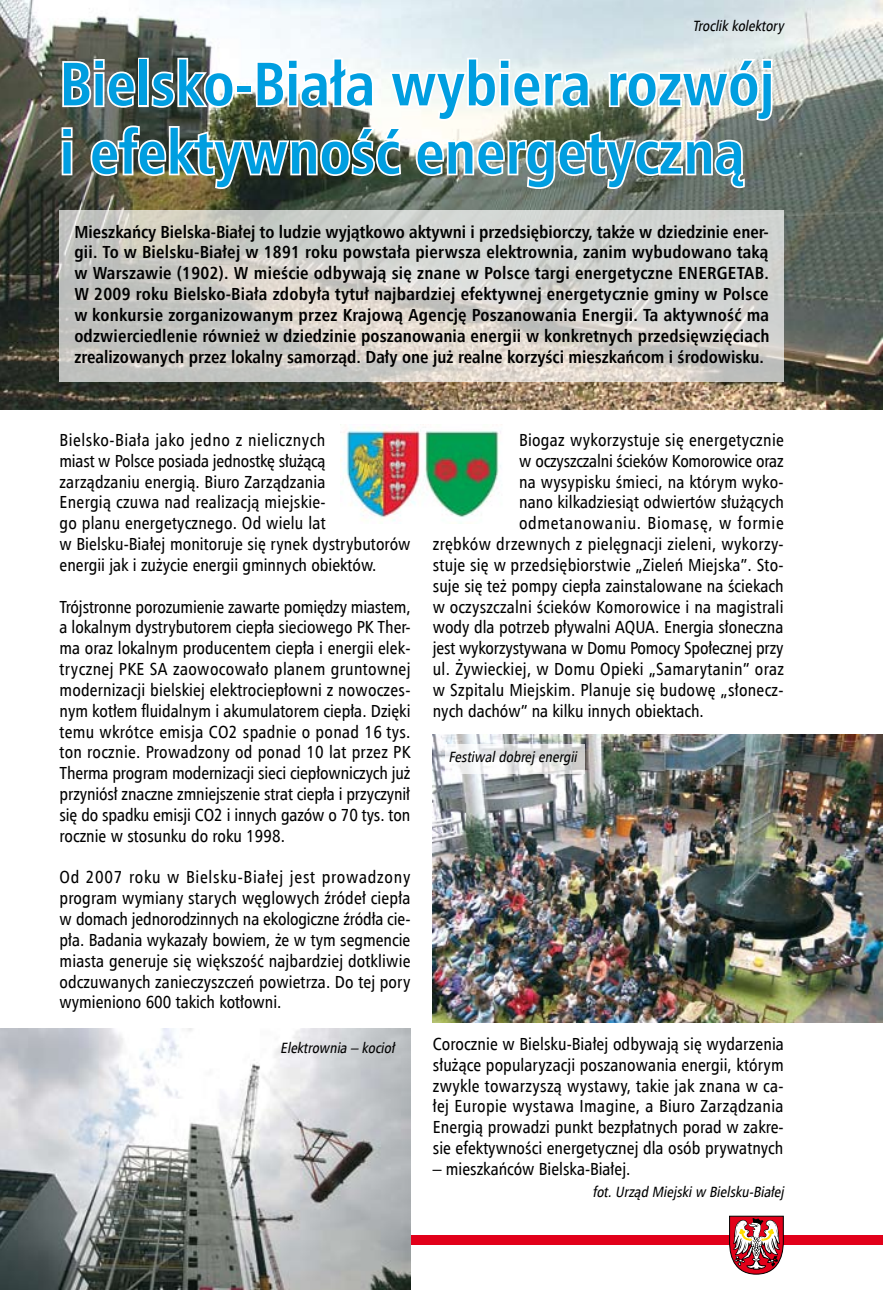
<style>
.page{position:relative;width:883px;height:1290px;background:#fff}
.page>*{position:absolute;margin:0;border:0;box-sizing:border-box;transform-origin:0 0}
.t1{font:700 61.25px/68.2px "Humnst 777 Cn EU";color:#009ee0}
.t2{font:17.5px/20.8px "Humnst 777 Cn EU";letter-spacing:.005em;color:#000;text-align:justify}
.t3{font:700 17.5px/20.8px "Humnst 777 Cn EU";color:#000;text-align:justify}
.t4{font:17.5px "Humnst 777 Cn EU";letter-spacing:.04em;color:#000}
.t5{font:italic 14.88px "Humnst 777 Cn EU";color:#000}
</style>
<div class="page">
<div style="left:0;top:1235px;width:883px;height:10px;background:#e2001a"></div>
<svg style="left:729px;top:1215px;width:55px;height:60px"></svg>
<img style="left:0;top:0;width:883px;height:410px">
<img style="left:60px;top:56px;width:715px;height:135px">
<svg style="left:60px;top:210px;width:724px;height:172px;background:#d0cfca"></svg>
<img style="left:0;top:1028px;width:411px;height:262px">
<img style="left:340px;top:427px;width:161px;height:96px">
<img style="left:433px;top:734px;width:450px;height:288px">
<svg style="left:445px;top:744px;width:140px;height:29px"></svg>
<p class="t5" style="left:693px;top:17px;width:96px">Troclik kolektory</p>
<h1 class="t1" style="left:60px;top:50px;width:717px">Bielsko-Biała wybiera rozwój i efektywność energetyczną</h1>
<p class="t3" style="left:74px;top:221px;width:697px">Mieszkańcy Bielska-Białej to ludzie wyjątkowo aktywni i przedsiębiorczy, także w dziedzinie ener&shy;gii. To w Bielsku-Białej w 1891 roku powstała pierwsza elektrownia, zanim wybudowano taką w Warszawie (1902). W mieście odbywają się znane w Polsce targi energetyczne ENERGETAB.<br>W 2009 roku Bielsko-Biała zdobyła tytuł najbardziej efektywnej energetycznie gminy w Polsce w konkursie zorganizowanym przez Krajową Agencję Poszanowania Energii. Ta aktywność ma odzwierciedlenie również w dziedzinie poszanowania energii w konkretnych przedsięwzięciach zrealizowanych przez lokalny samorząd. Dały one już realne korzyści mieszkańcom i środowisku.</p>
<p class="t2" style="left:60px;top:429px;width:353px;text-align:left">Bielsko-Biała jako jedno z nielicznych<br>miast w Polsce posiada jednostkę służącą<br>zarządzaniu energią. Biuro Zarządzania<br>Energią czuwa nad realizacją miejskie-<br>go planu energetycznego. Od wielu lat<br>w Bielsku-Białej monitoruje się rynek dystrybutorów energii jak i zużycie energii gminnych obiektów.</p>
<p class="t2" style="left:60px;top:596px;width:353px">Trójstronne porozumienie zawarte pomiędzy miastem, a lokalnym dystrybutorem ciepła sieciowego PK Ther&shy;ma oraz lokalnym producentem ciepła i energii elek&shy;trycznej PKE SA zaowocowało planem gruntownej modernizacji bielskiej elektrociepłowni z nowoczes&shy;nym kotłem fluidalnym i akumulatorem ciepła. Dzięki temu wkrótce emisja CO2 spadnie o ponad 16 tys. ton rocznie. Prowadzony od ponad 10 lat przez PK Therma program modernizacji sieci ciepłowniczych już przyniósł znaczne zmniejszenie strat ciepła i przyczynił się do spadku emisji CO2 i innych gazów o 70 tys. ton rocznie w stosunku do roku 1998.</p>
<p class="t2" style="left:60px;top:867px;width:353px">Od 2007 roku w Bielsku-Białej jest prowadzony program wymiany starych węglowych źródeł ciepła w domach jednorodzinnych na ekologiczne źródła cie&shy;pła. Badania wykazały bowiem, że w tym segmencie miasta generuje się większość najbardziej dotkliwie odczuwanych zanieczyszczeń powietrza. Do tej pory wymieniono 600 takich kotłowni.</p>
<p class="t5" style="left:280px;top:1038px;width:119px">Elektrownia – kocioł</p>
<p class="t2" style="left:519px;top:429px;width:266px">Biogaz wykorzystuje się energetycznie</p>
<p class="t2" style="left:519px;top:450px;width:266px">w oczyszczalni ścieków Komorowice oraz</p>
<p class="t2" style="left:519px;top:471px;width:266px">na wysypisku śmieci, na którym wyko-</p>
<p class="t2" style="left:519px;top:492px;width:266px">nano kilkadziesiąt odwiertów służących</p>
<p class="t4" style="left:519px;top:512px;width:266px">odmetanowaniu. Biomasę, w formie</p>
<p class="t2" style="left:433px;top:533px;width:352px">zrębków drzewnych z pielęgnacji zieleni, wykorzy-</p>
<p class="t2" style="left:433px;top:554px;width:352px">stuje się w przedsiębiorstwie „Zieleń Miejska”. Sto-</p>
<p class="t2" style="left:433px;top:575px;width:352px">suje się też pompy ciepła zainstalowane na ściekach</p>
<p class="t2" style="left:433px;top:596px;width:352px">w oczyszczalni ścieków Komorowice i na magistrali</p>
<p class="t2" style="left:433px;top:617px;width:352px">wody dla potrzeb pływalni AQUA. Energia słoneczna</p>
<p class="t2" style="left:433px;top:638px;width:352px">jest wykorzystywana w Domu Pomocy Społecznej przy</p>
<p class="t2" style="left:433px;top:658px;width:353px">ul. Żywieckiej, w Domu Opieki „Samarytanin” oraz</p>
<p class="t2" style="left:433px;top:679px;width:352px">w Szpitalu Miejskim. Planuje się budowę „słonecz-</p>
<p class="t2" style="left:433px;top:700px;width:273px">nych dachów” na kilku innych obiektach.</p>
<p class="t5" style="left:448px;top:747px;width:133px">Festiwaldobrej energii</p>
<p class="t2" style="left:433px;top:1033px;width:353px">Corocznie w Bielsku-Białej odbywają się wydarzenia służące popularyzacji poszanowania energii, którym zwykle towarzyszą wystawy, takie jak znana w ca&shy;łej Europie wystawa Imagine, a Biuro Zarządzania Energią prowadzi punkt bezpłatnych porad w zakre&shy;sie efektywności energetycznej dla osób prywatnych</p>
<p class="t2" style="left:433px;top:1158px;width:199px">– mieszkańców Bielska-Białej.</p>
<p class="t5" style="left:592px;top:1183px;width:193px">fot.Urząd Miejskiw Bielsku-Białej</p>
</div>
